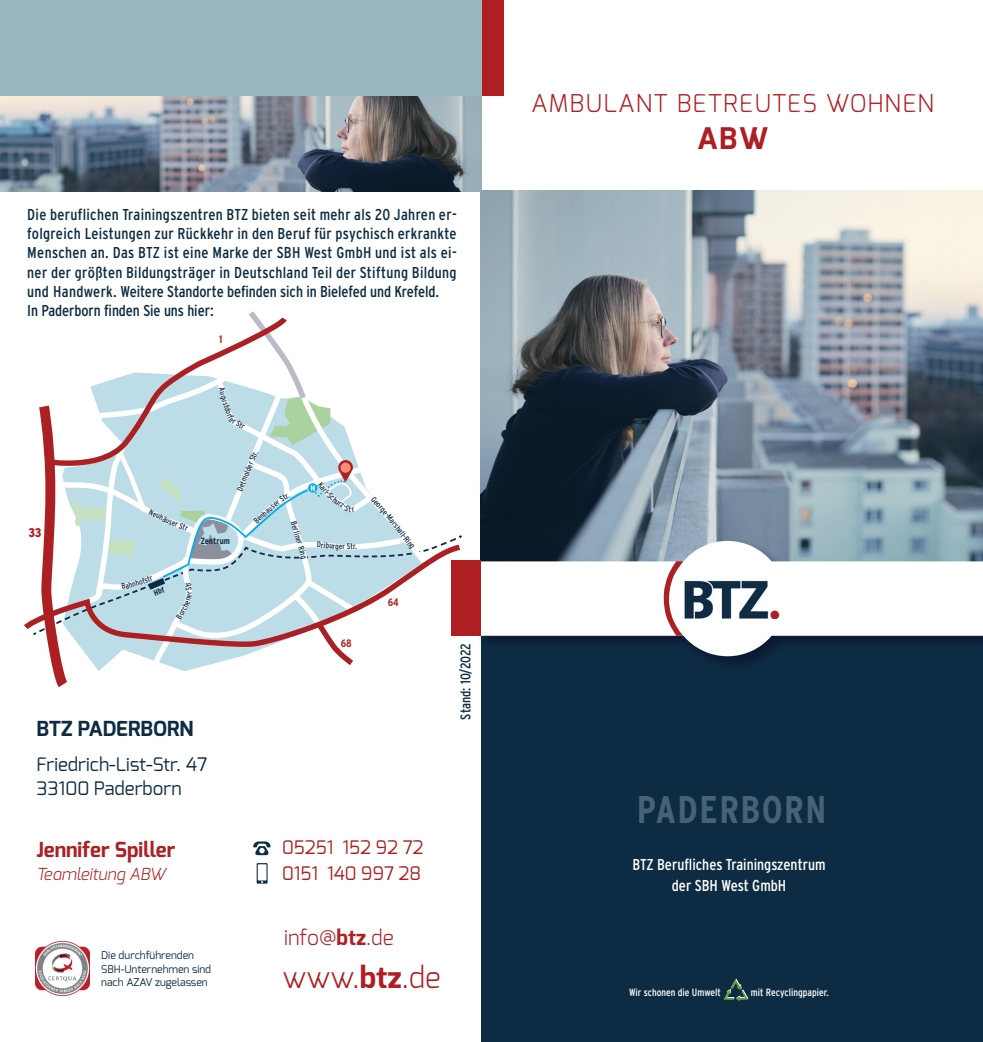
<style>
.page{position:relative;width:983px;height:1042px;background:#fff}
.page>*{position:absolute;margin:0;border:0;box-sizing:border-box;transform-origin:0 0}
.t1{font:700 condensed 38.5px "Interstate";letter-spacing:.04em;color:#466375}
.t2{font:300 29.75px "Exo";color:#af1e22}
.t3{font:700 29.75px "Exo";color:#af1e22}
.t4{font:300 24.5px "Exo";letter-spacing:.05em;color:#af1e22}
.t5{font:300 21px "Exo";letter-spacing:-.005em;color:#af1e22}
.t6{font:700 20.65px "Exo";color:#ac1f22}
.t7{font:700 20.65px "Exo";color:#0d2c43}
.t8{font:18.72px/24.5px "Exo";color:#0d2c43}
.t9{font:18.72px/26.2px "Exo";color:#ac1f22}
.t10{font:italic 300 16.62px "Exo";color:#ac1f22}
.t11{font:15.75px/19.2px "Interstate Condensed";letter-spacing:.02em;color:#0d2c43}
.t12{font:15.75px/21px "Interstate Condensed";color:#fff;text-align:center}
.t13{font:14px "Interstate Condensed";letter-spacing:-.01em;color:#0d2c43}
.t14{font:900 12.6px "Interstate Condensed";color:#ac1f22}
.t15{font:700 condensed 10.85px "Interstate";color:#ac1f22}
.t16{font:10.67px/13.7px "Exo";color:#0d2c43}
.t17{font:10.5px "Interstate Condensed";color:#fff}
.t18{font:700 condensed 8.92px "Interstate";color:#0d2c43}
.t19{font:8.05px "Interstate Condensed";color:#0d2c43}
.s1{font-family:"Interstate"}
.s2{font-weight:700}
</style>
<div class="page">
<img style="left:480px;top:190px;width:502px;height:348px">
<div style="left:481px;top:579px;width:501px;height:463px;background:#0d2c43"></div>
<div style="left:481px;top:0;width:22px;height:96px;background:#af1e22"></div>
<img style="left:0;top:96px;width:481px;height:95px">
<div style="left:0;top:0;width:481px;height:96px;background:#9ab7c0"></div>
<img style="left:480px;top:538px;width:502px;height:3px">
<img style="left:706px;top:656px;width:57px;height:7px">
<svg style="left:480px;top:541px;width:502px;height:115px;fill:#fff"></svg>
<img style="left:683px;top:579px;width:96px;height:40px">
<div style="left:451px;top:560px;width:30px;height:76px;background:#af1e22"></div>
<svg style="left:662px;top:561px;width:21px;height:75px"></svg>
<svg style="left:724px;top:978px;width:24px;height:23px"></svg>
<svg style="left:253px;top:841px;width:18px;height:14px"></svg>
<img style="left:35px;top:941px;width:55px;height:54px">
<svg style="left:256px;top:863px;width:11px;height:20px"></svg>
<div style="left:258px;top:864px;width:8px;height:16px;background:#fff"></div>
<svg style="left:24px;top:311px;width:434px;height:376px"></svg>
<p class="t11" style="left:27px;top:204px;width:431px">Die beruflichen Trainingszentren BTZ bieten seit mehr als 20 Jahren er&shy;folgreich Leistungen zur Rückkehr in den Beruf für psychisch erkrankte Menschen an. Das BTZ ist eine Marke der SBH West GmbH und ist als ei&shy;ner der größten Bildungsträger in Deutschland Teil der Stiftung Bildung und Handwerk. Weitere Standorte befinden sich in Bielefed und Krefeld.<br>In Paderborn finden Sie uns hier:</p>
<p class="t15" style="left:219px;top:333px;width:5px">1</p>
<p class="t14" style="left:28px;top:525px;width:15px">33</p>
<p class="t19" style="left:151px;top:507px;width:24px;rotate:27deg">Neuhäu</p>
<p class="t19" style="left:171px;top:517px;width:22px;rotate:21deg">ser Str</p>
<p class="t19" style="left:235px;top:489px;width:44px;rotate:-68deg">Detmolder Str.</p>
<p class="t18" style="left:201px;top:536px;width:31px">Zentrum</p>
<h3 class="t7" style="left:36px;top:715px;width:159px">BTZ PADERBORN</h3>
<p class="t8" style="left:36px;top:751px;width:172px">Friedrich-List-Str. 47<br>33100 Paderborn</p>
<h3 class="t6" style="left:36px;top:836px;width:140px">Jennifer Spiller</h3>
<p class="t10" style="left:36px;top:863px;width:131px">Teamleitung ABW</p>
<p class="t16" style="left:101px;top:948px;width:111px">Die durchführenden<br>SBH-Unternehmen sind nach AZAV zugelassen</p>
<p class="t19" style="left:298px;top:520px;width:31px;rotate:73deg">Berliner R</p>
<p class="t19" style="left:347px;top:542px;width:8px">St</p>
<p class="t19" style="left:376px;top:495px;width:23px;rotate:48deg">George</p>
<p class="t19" style="left:392px;top:513px;width:42px;rotate:52deg">Marshall-Ring</p>
<p class="t15" style="left:340px;top:637px;width:13px">68</p>
<p class="t15" style="left:387px;top:596px;width:13px">64</p>
<p class="t13" style="left:457px;top:719px;width:78px;rotate:-90deg">Stand: 10/2022</p>
<p class="t9" style="left:282px;top:834px;width:143px">05251 152 92 72<br>0151 140 997 28</p>
<h3 class="t5" style="left:284px;top:924px;width:111px">info<span class="s1">@</span><span class="s2">btz</span>.de</h3>
<h2 class="t2" style="left:283px;top:958px;width:159px">www.<span class="s2">btz</span>.de</h2>
<h3 class="t4" style="left:531px;top:87px;width:404px">AMBULANT BETREUTES WOHNEN</h3>
<h2 class="t3" style="left:697px;top:119px;width:73px">ABW</h2>
<h1 class="t1" style="left:636px;top:788px;width:191px">PADERBORN</h1>
<p class="t12" style="left:632px;top:853px;width:194px">BTZ Berufliches Trainingszentrum der SBH West GmbH</p>
<p class="t17" style="left:629px;top:986px;width:93px">Wir schonen die Umwelt</p>
<p class="t17" style="left:750px;top:986px;width:79px">mit Recyclingpapier.</p>
</div>
